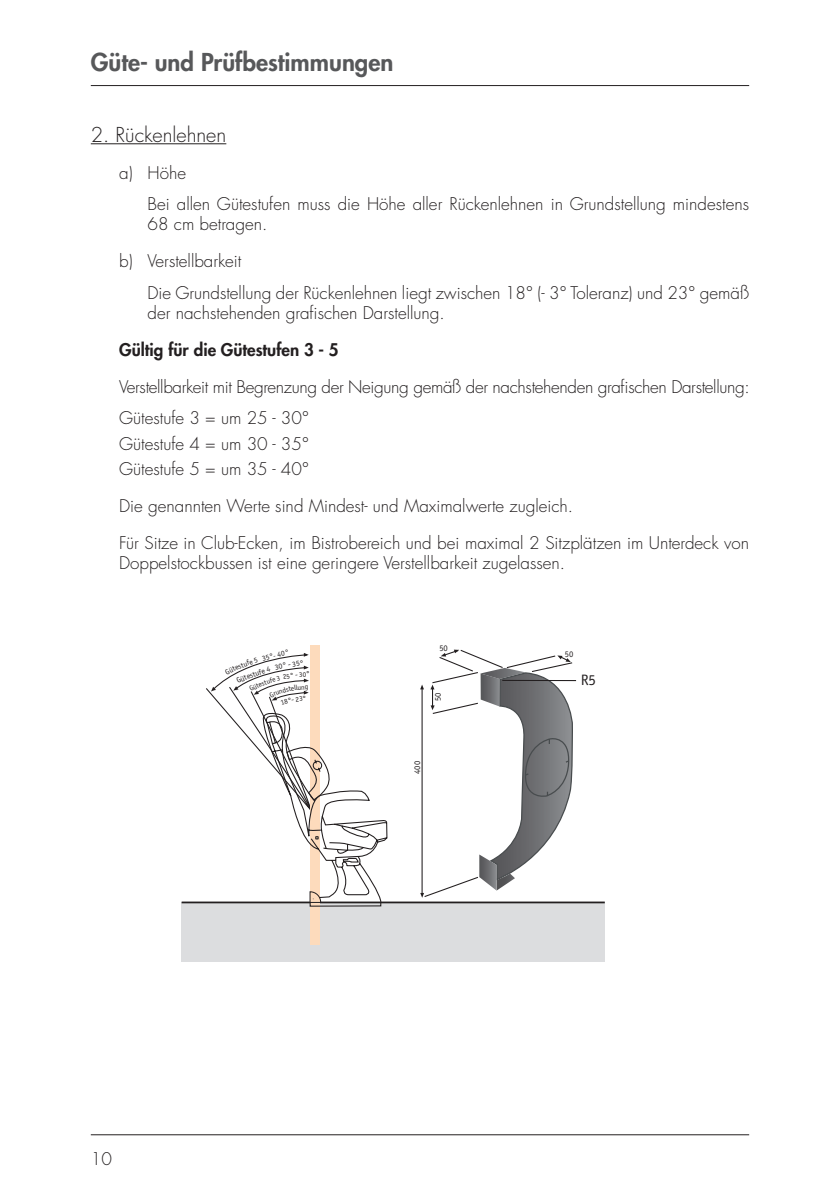
<style>
.page{position:relative;width:840px;height:1191px;background:#fff}
.page>*{position:absolute;margin:0;border:0;box-sizing:border-box;transform-origin:0 0}
.t1{font:800 24px "Futura LT Pro";color:#57585a}
.t2{font:300 20px "Futura LT Pro";color:#231f20}
.t3{font:300 17px/37px "Futura LT Pro";color:#231f20}
.t4{font:300 17px/31.4px "Futura LT Pro";letter-spacing:-.02em;color:#231f20}
.t5{font:800 17px "Futura LT Pro";color:#231f20}
.t6{font:15px "Officina Sans ITC Std";color:#231f20}
.t7{font:8.6px "Officina Sans ITC Std";color:#231f20}
</style>
<div class="page">
<hr style="left:91px;top:85px;width:657px;height:1px;background:#231f20">
<hr style="left:91px;top:1134px;width:657px;height:1px;background:#231f20">
<div style="left:181px;top:902px;width:423px;height:59px;background:#dcdddf"></div>
<svg style="left:206px;top:680px;width:371px;height:218px"></svg>
<svg style="left:430px;top:649px;width:143px;height:241px"></svg>
<hr style="left:181px;top:901px;width:423px;height:2px;background:#231f20">
<div style="left:310px;top:645px;width:9px;height:300px;background:#fddbbc"></div>
<hr style="left:91px;top:143px;width:135px;height:1px;background:#231f20">
<svg style="left:211px;top:649px;width:177px;height:258px"></svg>
<h1 class="t1" style="left:91px;top:43px;width:304px">Güte- und Prüfbestimmungen</h1>
<p class="t2" style="left:91px;top:121px;width:137px">2. Rückenlehnen</p>
<p class="t3" style="left:147px;top:157px;width:602px;line-height:31.4px;text-indent:-28px">a) Höhe<br>Bei allen Gütestufen muss die Höhe aller Rückenlehnen in Grundstellung mindestens</p>
<p class="t3" style="left:119px;top:205px;width:150px;text-indent:28px">68 cm betragen. b) Verstellbarkeit</p>
<p class="t3" style="left:147px;top:282px;width:602px;line-height:20px">Die Grundstellung der Rückenlehnen liegt zwischen 18° (- 3° Toleranz) und 23° gemäß der nachstehenden grafischen Darstellung.</p>
<p class="t5" style="left:119px;top:336px;width:221px">Gültig für die Gütestufen 3 - 5</p>
<p class="t4" style="left:119px;top:371px;width:631px">Verstellbarkeit mit Begrenzung der Neigung gemäß der nachstehenden grafischen Darstellung:<br>Gütestufe 3 = um 25 - 30°</p>
<p class="t3" style="left:119px;top:431px;width:191px;line-height:25.6px">Gütestufe 4 = um 30 - 35°<br>Gütestufe 5 = um 35 - 40°</p>
<p class="t3" style="left:119px;top:488px;width:631px">Die genannten Werte sind Mindest- und Maximalwerte zugleich.<br>Für Sitze in Club-Ecken, im Bistrobereich und bei maximal 2 Sitzplätzen im Unterdeck von</p>
<p class="t3" style="left:119px;top:545px;width:447px">Doppelstockbussen ist eine geringere Verstellbarkeit zugelassen.</p>
<p class="t3" style="left:91px;top:1140px;width:23px">10</p>
<p class="t7" style="left:439px;top:643px;width:10px">50</p>
<p class="t7" style="left:432px;top:701px;width:10px;rotate:-90deg">50</p>
<p class="t7" style="left:412px;top:774px;width:14px;rotate:-90deg">400</p>
<p class="t7" style="left:564px;top:649px;width:10px">50</p>
<p class="t6" style="left:580px;top:671px;width:17px">R5</p>
</div>
